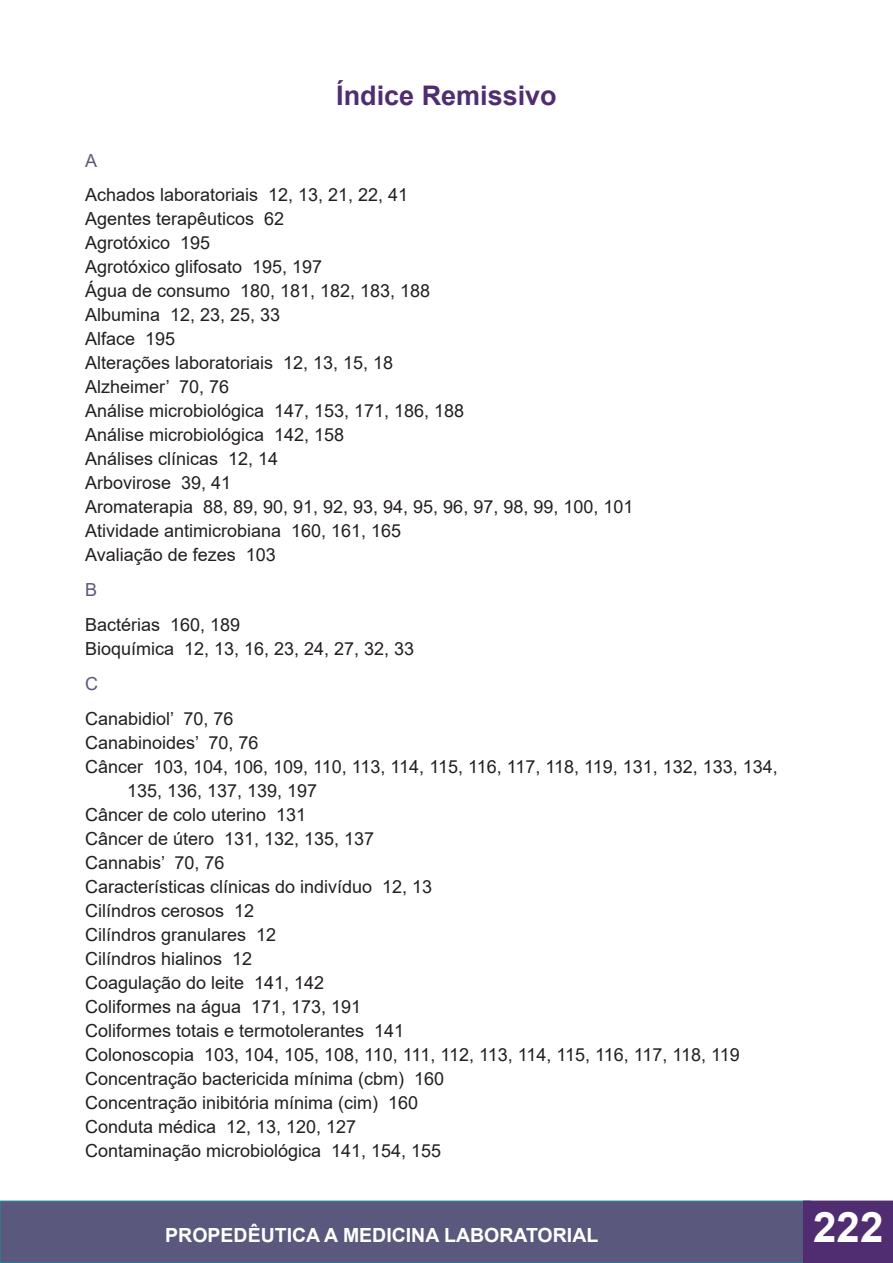
<style>
.page{position:relative;width:893px;height:1263px;background:#fff}
.page>*{position:absolute;margin:0;border:0;box-sizing:border-box;transform-origin:0 0}
.t1{font:700 42px "Arial";color:#fff}
.t2{font:700 27px "Arial";color:#502d71}
.t3{font:700 19.5px "Arial";color:#fff}
.t4{font:18px/24px "Arial";color:#231f20}
.t5{font:18px "Arial";color:#5a597d}
</style>
<div class="page">
<div style="left:0;top:1200px;width:811px;height:63px;background:#5a597d;border:2px solid #2c7d98"></div>
<div style="left:803px;top:1200px;width:90px;height:63px;background:#502d71;border:2px solid #502d71"></div>
<p class="t2" style="left:336px;top:76px;width:222px">Índice Remissivo</p>
<p class="t5" style="left:85px;top:148px;width:14px">A</p>
<p class="t4" style="left:85px;top:183px;width:325px">Achados laboratoriais 12, 13, 21, 22, 41</p>
<p class="t4" style="left:85px;top:207px;width:201px">Agentes terapêuticos 62</p>
<p class="t4" style="left:85px;top:231px;width:127px">Agrotóxico 195</p>
<p class="t4" style="left:85px;top:255px;width:239px">Agrotóxico glifosato 195, 197</p>
<p class="t4" style="left:85px;top:279px;width:347px">Água de consumo 180, 181, 182, 183, 188</p>
<p class="t4" style="left:85px;top:303px;width:197px">Albumina 12, 23, 25, 33</p>
<p class="t4" style="left:85px;top:327px;width:92px">Alface 195</p>
<p class="t4" style="left:85px;top:351px;width:310px">Alterações laboratoriais 12, 13, 15, 18</p>
<p class="t4" style="left:85px;top:375px;width:146px">Alzheimer’ 70, 76</p>
<p class="t4" style="left:85px;top:399px;width:381px">Análise microbiológica 147, 153, 171, 186, 188</p>
<p class="t4" style="left:85px;top:423px;width:261px">Análise microbiológica 142, 158</p>
<p class="t4" style="left:85px;top:447px;width:195px">Análises clínicas 12, 14</p>
<p class="t4" style="left:85px;top:471px;width:148px">Arbovirose 39, 41</p>
<p class="t4" style="left:85px;top:495px;width:550px">Aromaterapia 88, 89, 90, 91, 92, 93, 94, 95, 96, 97, 98, 99, 100, 101</p>
<p class="t4" style="left:85px;top:519px;width:318px">Atividade antimicrobiana 160, 161, 165</p>
<p class="t4" style="left:85px;top:543px;width:192px">Avaliação de fezes 103</p>
<p class="t5" style="left:85px;top:577px;width:14px">B</p>
<p class="t4" style="left:85px;top:612px;width:157px">Bactérias 160, 189</p>
<p class="t4" style="left:85px;top:636px;width:331px">Bioquímica 12, 13, 16, 23, 24, 27, 32, 33</p>
<p class="t5" style="left:85px;top:671px;width:14px">C</p>
<p class="t4" style="left:85px;top:706px;width:150px">Canabidiol’ 70, 76</p>
<p class="t4" style="left:85px;top:730px;width:175px">Canabinoides’ 70, 76</p>
<p class="t4" style="left:127px;top:754px;width:652px;text-indent:-42px">Câncer 103, 104, 106, 109, 110, 113, 114, 115, 116, 117, 118, 119, 131, 132, 133, 134,<br>135, 136, 137, 139, 197</p>
<p class="t4" style="left:85px;top:802px;width:223px">Câncer de colo uterino 131</p>
<p class="t4" style="left:85px;top:826px;width:291px">Câncer de útero 131, 132, 135, 137</p>
<p class="t4" style="left:85px;top:850px;width:141px">Cannabis’ 70, 76</p>
<p class="t4" style="left:85px;top:874px;width:349px">Características clínicas do indivíduo 12, 13</p>
<p class="t4" style="left:85px;top:898px;width:171px">Cilíndros cerosos 12</p>
<p class="t4" style="left:85px;top:922px;width:193px">Cilíndros granulares 12</p>
<p class="t4" style="left:85px;top:946px;width:169px">Cilíndros hialinos 12</p>
<p class="t4" style="left:85px;top:970px;width:241px">Coagulação do leite 141, 142</p>
<p class="t4" style="left:85px;top:994px;width:278px">Coliformes na água 171, 173, 191</p>
<p class="t4" style="left:85px;top:1018px;width:321px">Coliformes totais e termotolerantes 141</p>
<p class="t4" style="left:85px;top:1042px;width:656px">Colonoscopia 103, 104, 105, 108, 110, 111, 112, 113, 114, 115, 116, 117, 118, 119</p>
<p class="t4" style="left:85px;top:1066px;width:361px">Concentração bactericida mínima (cbm) 160</p>
<p class="t4" style="left:85px;top:1090px;width:335px">Concentração inibitória mínima (cim) 160</p>
<p class="t4" style="left:85px;top:1114px;width:273px">Conduta médica 12, 13, 120, 127</p>
<p class="t4" style="left:85px;top:1138px;width:358px">Contaminação microbiológica 141, 154, 155</p>
<p class="t3" style="left:165px;top:1221px;width:434px">PROPEDÊUTICA A MEDICINA LABORATORIAL</p>
<h1 class="t1" style="left:813px;top:1198px;width:72px">222</h1>
</div>
